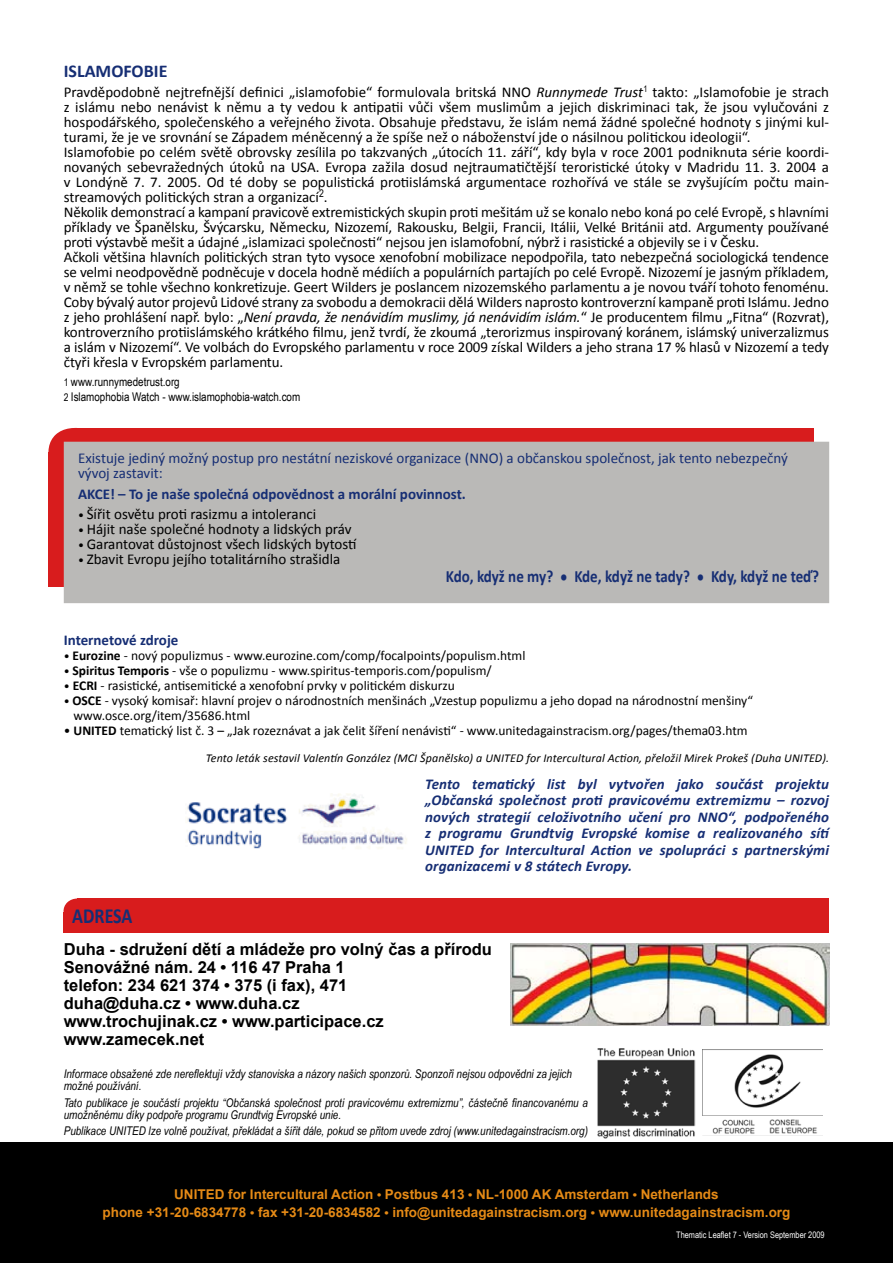
<style>
.page{position:relative;width:893px;height:1263px;background:#fff}
.page>*{position:absolute;margin:0;border:0;box-sizing:border-box;transform-origin:0 0}
.t1{font:700 21.6px "Calibri";color:#162e74;scale:.83 1}
.t2{font:700 18px "Calibri";color:#162e74}
.t3{font:700 17.25px "Calibri";letter-spacing:-.005em;color:#162e74;scale:.87 1}
.t4{font:700 16.5px/18px "Arial";color:#000}
.t5{font:15px/15px "Calibri";letter-spacing:-.01em;color:#000}
.t6{font:italic 700 15px/16.5px "Calibri";letter-spacing:.01em;color:#162e74;text-align:justify}
.t7{font:15px/15px "Calibri";color:#162e74}
.t8{font:700 15px "Calibri";color:#162e74}
.t9{font:13.5px/15px "Calibri";color:#000}
.t10{font:700 13.5px/18px "Arial";color:#e58a16;text-align:center}
.t11{font:italic 12px/12px "Arial Narrow";color:#000}
.t12{font:italic 12px "Calibri";letter-spacing:.01em;color:#000}
.t13{font:12px/15px "Arial Narrow";color:#000}
.t14{font:9px "Arial Narrow";color:#fff}
.s1{font-style:italic}
.s2{font-size:10.5px}
.s3{font-size:12px}
.s4{font-weight:700}
</style>
<div class="page">
<div style="left:0;top:1143px;width:893px;height:120px;background:#000"></div>
<div style="left:49px;top:428px;width:765px;height:158px;background:#d81c1d"></div>
<svg style="left:48px;top:427px;width:112px;height:104px"></svg>
<div style="left:65px;top:442px;width:763px;height:160px;background:#bab9b7"></div>
<div style="left:64px;top:442px;width:765px;height:161px;border:2px solid #bab9b7"></div>
<img style="left:703px;top:1049px;width:119px;height:87px">
<img style="left:597px;top:1048px;width:99px;height:91px">
<div style="left:64px;top:898px;width:765px;height:34px;background:#d81c1d"></div>
<svg style="left:63px;top:898px;width:14px;height:29px"></svg>
<img style="left:511px;top:943px;width:318px;height:82px">
<img style="left:187px;top:793px;width:220px;height:56px">
<p class="t2" style="left:64px;top:60px;width:105px">ISLAMOFOBIE</p>
<p class="t5" style="left:64px;top:83px;width:767px">Pravděpodobně nejtrefnější definici „islamofobie“ formulovala britská NNO <span class="s1">Runnymede Trust</span><sup>1</sup> takto: „Islamofobie je strach z islámu nebo nenávist k němu a ty vedou k antipatii vůči všem muslimům a jejich diskriminaci tak, že jsou vylučováni z hospodářského, společenského a veřejného života. Obsahuje představu, že islám nemá žádné společné hodnoty s jinými kul&shy;turami, že je ve srovnání se Západem méněcenný a že spíše než o náboženství jde o násilnou politickou ideologii“.<br>Islamofobie po celém světě obrovsky zesílila po takzvaných „útocích 11. září“, kdy byla v roce 2001 podniknuta série koordi&shy;novaných sebevražedných útoků na USA. Evropa zažila dosud nejtraumatičtější teroristické útoky v Madridu 11. 3. 2004 a v Londýně 7. 7. 2005. Od té doby se populistická protiislámská argumentace rozhořívá ve stále se zvyšujícím počtu main&shy;streamových politických stran a organizací<sup>2</sup>.<br>Několik demonstrací a kampaní pravicově extremistických skupin proti mešitám už se konalo nebo koná po celé Evropě, s hlavními příklady ve Španělsku, Švýcarsku, Německu, Nizozemí, Rakousku, Belgii, Francii, Itálii, Velké Británii atd. Argumenty používané proti výstavbě mešit a údajné „islamizaci společnosti“ nejsou jen islamofobní, nýbrž i rasistické a objevily se i v Česku.<br>Ačkoli většina hlavních politických stran tyto vysoce xenofobní mobilizace nepodpořila, tato nebezpečná sociologická tendence se velmi neodpovědně podněcuje v docela hodně médiích a populárních partajích po celé Evropě. Nizozemí je jasným příkladem, v němž se tohle všechno konkretizuje. Geert Wilders je poslancem nizozemského parlamentu a je novou tváří tohoto fenoménu.<br>Coby bývalý autor projevů Lidové strany za svobodu a demokracii dělá Wilders naprosto kontroverzní kampaně proti Islámu. Jedno z jeho prohlášení např. bylo: „<span class="s1">Není pravda, že nenávidím muslimy, já nenávidím islám.</span>“ Je producentem filmu „Fitna“ (Rozvrat), kontroverzního protiislámského krátkého filmu, jenž tvrdí, že zkoumá „terorizmus inspirovaný koránem, islámský univerzalizmus a islám v Nizozemí“. Ve volbách do Evropského parlamentu v roce 2009 získal Wilders a jeho strana 17 % hlasů v Nizozemí a tedy čtyři křesla v Evropském parlamentu.</p>
<p class="t13" style="left:64px;top:374px;width:238px"><span class="s2">1</span> www.runnymedetrust.org<br><span class="s2">2</span> Islamophobia Watch - www.islamophobia-watch.com</p>
<p class="t7" style="left:78px;top:450px;width:711px">Existuje jediný možný postup pro nestátní neziskové organizace (NNO) a občanskou společnost, jak tento nebezpečný vývoj zastavit:</p>
<p class="t8" style="left:78px;top:485px;width:389px">AKCE! – To je naše společná odpovědnost a morální povinnost.</p>
<p class="t5" style="left:78px;top:505px;width:240px"><span class="s3">•</span> Šířit osvětu proti rasizmu a intoleranci</p>
<p class="t5" style="left:78px;top:520px;width:275px"><span class="s3">•</span> Hájit naše společné hodnoty a lidských práv</p>
<p class="t5" style="left:78px;top:535px;width:280px"><span class="s3">•</span> Garantovat důstojnost všech lidských bytostí</p>
<p class="t5" style="left:78px;top:550px;width:264px"><span class="s3">•</span> Zbavit Evropu jejího totalitárního strašidla</p>
<p class="t3" style="left:446px;top:565px;width:430px">Kdo, když ne my? • Kde, když ne tady? • Kdy, když ne teď?</p>
<p class="t8" style="left:64px;top:630px;width:116px">Internetové zdroje</p>
<p class="t9" style="left:64px;top:647px;width:463px"><span class="s3">•</span> <span class="s4">Eurozine</span> - nový populizmus - www.eurozine.com/comp/focalpoints/populism.html</p>
<p class="t9" style="left:64px;top:662px;width:429px"><span class="s3">•</span> <span class="s4">Spiritus Temporis</span> - vše o populizmu - www.spiritus-temporis.com/populism/</p>
<p class="t9" style="left:64px;top:677px;width:393px"><span class="s3">•</span> <span class="s4">ECRI</span> - rasistické, antisemitické a xenofobní prvky v politickém diskurzu</p>
<p class="t9" style="left:74px;top:692px;width:681px;text-indent:-10px"><span class="s3">•</span> <span class="s4">OSCE</span> - vysoký komisař: hlavní projev o národnostních menšinách „Vzestup populizmu a jeho dopad na národnostní menšiny“ www.osce.org/item/35686.html</p>
<p class="t9" style="left:64px;top:722px;width:685px">• <span class="s4">UNITED</span> tematický list č. 3 – „Jak rozeznávat a jak čelit šíření nenávisti“ - www.unitedagainstracism.org/pages/thema03.htm</p>
<h1 class="t1" style="left:72px;top:902px;width:74px">ADRESA</h1>
<p class="t12" style="left:206px;top:750px;width:625px">Tento leták sestavil Valentín González (MCI Španělsko) a UNITED for Intercultural Action, přeložil Mirek Prokeš (Duha UNITED).</p>
<p class="t6" style="left:425px;top:775px;width:407px">Tento tematický list byl vytvořen jako součást projektu „Občanská společnost proti pravicovému extremizmu – rozvoj nových strategií celoživotního učení pro NNO“, podpořeného z programu Grundtvig Evropské komise a realizovaného sítí UNITED for Intercultural Action ve spolupráci s partnerskými organizacemi v 8 státech Evropy.</p>
<p class="t4" style="left:64px;top:941px;width:430px">Duha - sdružení dětí a mládeže pro volný čas a přírodu Senovážné nám. 24 • 116 47 Praha 1<br>telefon: 234 621 374 • 375 (i fax), 471<br>duha@duha.cz • www.duha.cz<br>www.trochujinak.cz • www.participace.cz www.zamecek.net</p>
<p class="t11" style="left:64px;top:1068px;width:510px">Informace obsažené zde nereflektují vždy stanoviska a názory našich sponzorů. Sponzoři nejsou odpovědni za jejich možné používání.</p>
<p class="t11" style="left:64px;top:1096px;width:526px">Tato publikace je součástí projektu “Občanská společnost proti pravicovému extremizmu”, částečně financovanému a umožněnému díky podpoře programu Grundtvig Evropské unie.</p>
<p class="t11" style="left:64px;top:1124px;width:526px">Publikace UNITED lze volně používat, překládat a šířit dále, pokud se přitom uvede zdroj (www.unitedagainstracism.org)</p>
<p class="t10" style="left:103px;top:1185px;width:689px">UNITED for Intercultural Action <span class="s3">•</span> Postbus 413 <span class="s3">•</span> NL-1000 AK Amsterdam <span class="s3">•</span> Netherlands<br>phone +31-20-6834778 <span class="s3">•</span> fax +31-20-6834582 <span class="s3">•</span> info@unitedagainstracism.org <span class="s3">•</span> www.unitedagainstracism.org</p>
<p class="t14" style="left:676px;top:1228px;width:150px">Thematic Leaflet 7 - Version September 2009</p>
</div>
